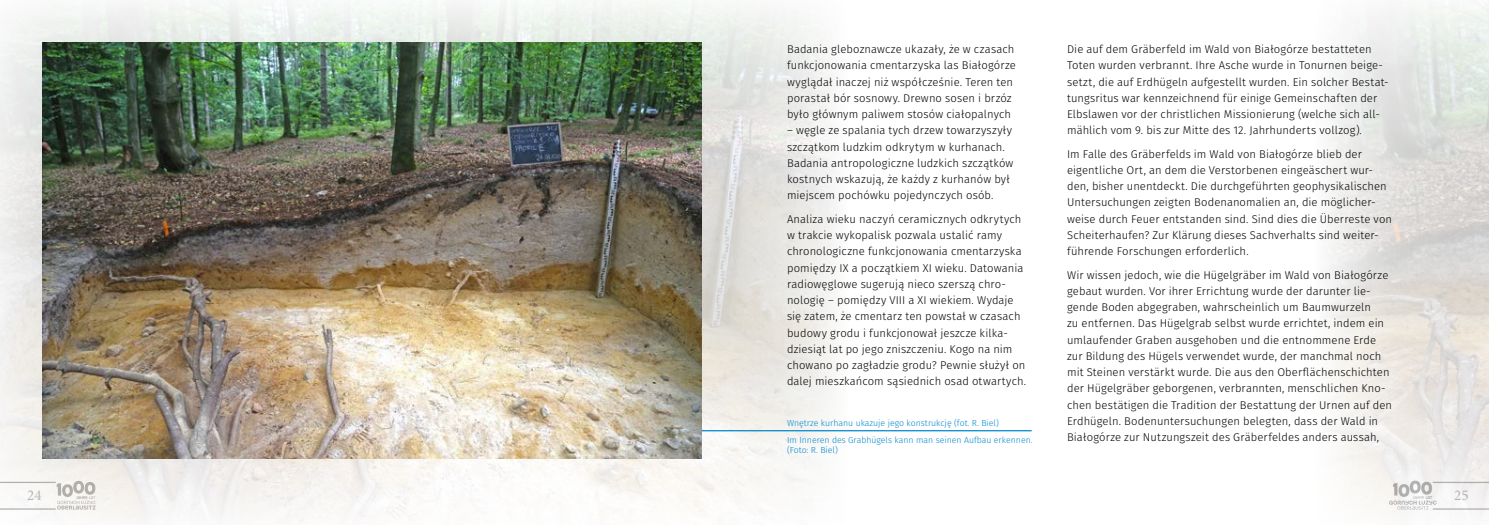
<style>
.page{position:relative;width:1489px;height:525px;background:#fff}
.page>*{position:absolute;margin:0;border:0;box-sizing:border-box;transform-origin:0 0}
.t1{font:15px "Minion Pro";color:#b9b8bb}
.t2{font:300 11.25px/16.2px "Fira Sans";letter-spacing:.01em;color:#000}
.t3{font:300 8.75px/17.1px "Fira Sans";color:#0086ce}
</style>
<div class="page">
<img style="left:0;top:1px;width:850px;height:520px">
<img style="left:1327px;top:5px;width:161px;height:510px">
<img style="left:43px;top:43px;width:659px;height:415px">
<hr style="left:702px;top:430px;width:329px;height:1px;background:#0086ce">
<p class="t2" style="left:787px;top:41px;width:230px">Badania gleboznawcze ukazały, że w czasach funkcjonowania cmentarzyska las Białogórze wyglądał inaczej niż współcześnie. Teren ten porastał bór sosnowy. Drewno sosen i brzóz było głównym paliwem stosów ciałopalnych</p>
<p class="t2" style="left:787px;top:122px;width:228px">– węgle ze spalania tych drzew towarzyszyły szczątkom ludzkim odkrytym w kurhanach.<br>Badania antropologiczne ludzkich szczątków kostnych wskazują, że każdy z kurhanów był miejscem pochówku pojedynczych osób.</p>
<p class="t2" style="left:787px;top:210px;width:240px">Analiza wieku naczyń ceramicznych odkrytych w trakcie wykopalisk pozwala ustalić ramy chronologiczne funkcjonowania cmentarzyska pomiędzy IX a początkiem XI wieku. Datowania radiowęglowe sugerują nieco szerszą chro&shy;nologię – pomiędzy VIII a XI wiekiem. Wydaje się zatem, że cmentarz ten powstał w czasach budowy grodu i funkcjonował jeszcze kilka&shy;dziesiąt lat po jego zniszczeniu. Kogo na nim chowano po zagładzie grodu? Pewnie służył on dalej mieszkańcom sąsiednich osad otwartych.</p>
<p class="t3" style="left:787px;top:414px;width:247px">Wnętrze kurhanu ukazuje jego konstrukcję (fot. R. Biel)<br>Im Inneren des Grabhügels kann man seinen Aufbau erkennen.</p>
<p class="t3" style="left:787px;top:441px;width:52px">(Foto: R. Biel)</p>
<p class="t2" style="left:1067px;top:41px;width:323px">Die auf dem Gräberfeld im Wald von Białogórze bestatteten Toten wurden verbrannt. Ihre Asche wurde in Tonurnen beige&shy;setzt, die auf Erdhügeln aufgestellt wurden. Ein solcher Bestat&shy;tungsritus war kennzeichnend für einige Gemeinschaften der Elbslawen vor der christlichen Missionierung (welche sich all&shy;mählich vom 9. bis zur Mitte des 12. Jahrhunderts vollzog).</p>
<p class="t2" style="left:1067px;top:145px;width:326px">Im Falle des Gräberfelds im Wald von Białogórze blieb der eigentliche Ort, an dem die Verstorbenen eingeäschert wur&shy;den, bisher unentdeckt. Die durchgeführten geophysikalischen Untersuchungen zeigten Bodenanomalien an, die möglicher&shy;weise durch Feuer entstanden sind. Sind dies die Überreste von Scheiterhaufen? Zur Klärung dieses Sachverhalts sind weiter&shy;führende Forschungen erforderlich.</p>
<p class="t2" style="left:1067px;top:266px;width:326px">Wir wissen jedoch, wie die Hügelgräber im Wald von Białogórze gebaut wurden. Vor ihrer Errichtung wurde der darunter lie&shy;gende Boden abgegraben, wahrscheinlich um Baumwurzeln<br>zu entfernen. Das Hügelgrab selbst wurde errichtet, indem ein umlaufender Graben ausgehoben und die entnommene Erde zur Bildung des Hügels verwendet wurde, der manchmal noch mit Steinen verstärkt wurde. Die aus den Oberflächenschichten der Hügelgräber geborgenen, verbrannten, menschlichen Kno&shy;chen bestätigen die Tradition der Bestattung der Urnen auf den Erdhügeln. Bodenuntersuchungen belegten, dass der Wald in Białogórze zur Nutzungszeit des Gräberfeldes anders aussah,</p>
<h1 class="t1" style="left:27px;top:485px;width:16px">24</h1>
<h1 class="t1" style="left:1453px;top:485px;width:16px">25</h1>
</div>
